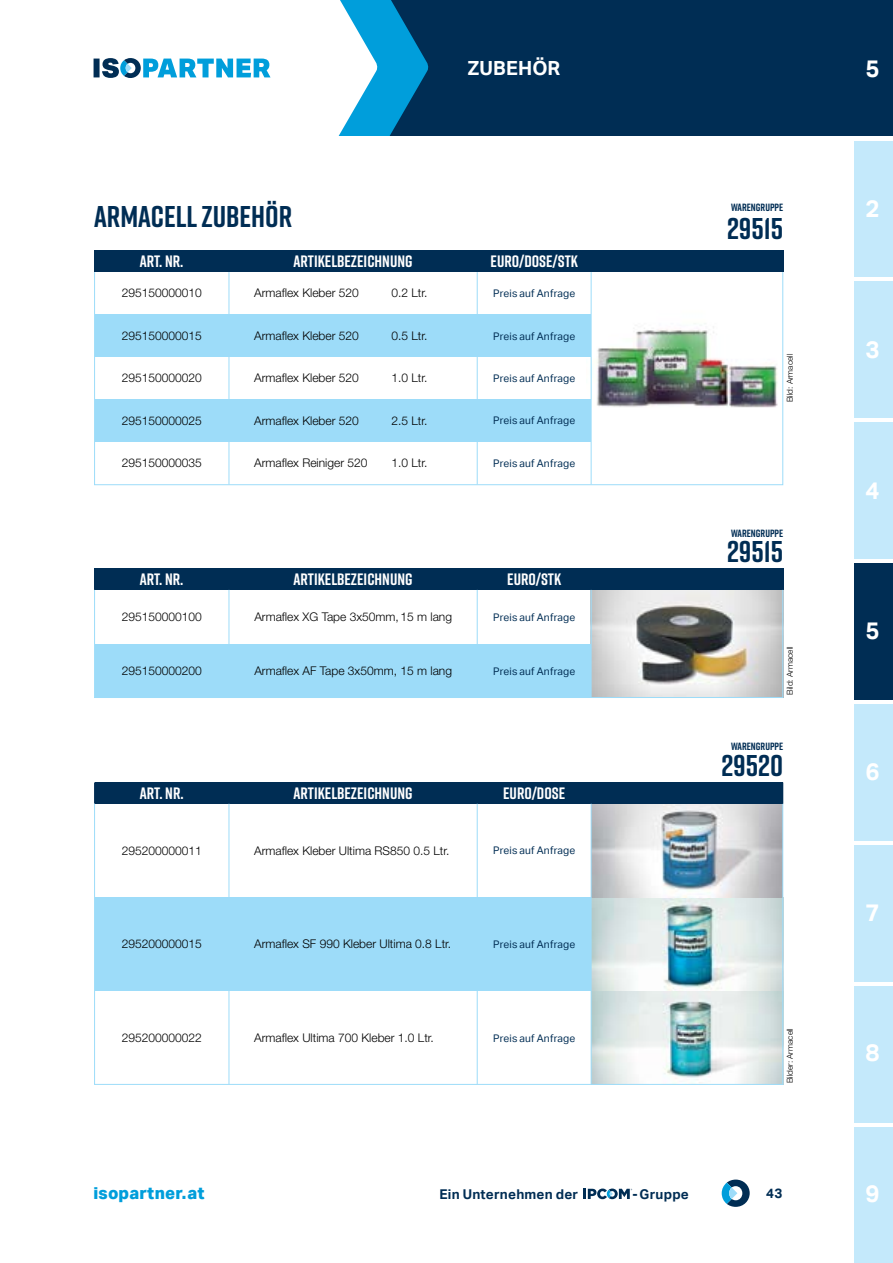
<style>
.page{position:relative;width:893px;height:1263px;background:#fff}
.page>*{position:absolute;margin:0;border:0;box-sizing:border-box;transform-origin:0 0}
.t1{font:700 30px "Rift";color:#002d54}
.t2{font:700 24px "Aktiv Grotesk";color:#fff}
.t3{font:700 19.5px "Aktiv Grotesk";letter-spacing:.01em;color:#fff}
.t4{font:800 16.8px "Aktiv Grotesk";letter-spacing:.01em;color:#009edb}
.t5{font:700 16.5px "Rift";color:#fff}
.t6{font:700 13.5px "Aktiv Grotesk";letter-spacing:.02em;color:#002d54}
.t7{font:300 12px "Helvetica Neue LT Std";color:#000}
.t8{font:10.5px "Aktiv Grotesk";letter-spacing:.015em;color:#002d54}
.t9{font:700 10.5px "Rift";color:#002d54}
.t10{font:300 8.25px "Helvetica Neue LT Std";color:#000}
</style>
<div class="page">
<img style="left:586px;top:288px;width:198px;height:172px">
<img style="left:592px;top:991px;width:189px;height:92px">
<img style="left:592px;top:897px;width:189px;height:94px">
<svg style="left:592px;top:805px;width:189px;height:92px;background:#c1c8cd"></svg>
<div style="left:94px;top:251px;width:135px;height:21px;background:#002d54"></div>
<div style="left:229px;top:251px;width:248px;height:21px;background:#002d54"></div>
<div style="left:477px;top:251px;width:114px;height:21px;background:#002d54"></div>
<div style="left:591px;top:251px;width:96px;height:21px;background:#002d54"></div>
<div style="left:687px;top:251px;width:96px;height:21px;background:#002d54"></div>
<div style="left:95px;top:315px;width:134px;height:42px;background:#9ddcf9"></div>
<div style="left:229px;top:315px;width:248px;height:42px;background:#9ddcf9"></div>
<div style="left:478px;top:315px;width:113px;height:42px;background:#9ddcf9"></div>
<div style="left:95px;top:400px;width:134px;height:42px;background:#9ddcf9"></div>
<div style="left:229px;top:400px;width:248px;height:42px;background:#9ddcf9"></div>
<div style="left:478px;top:400px;width:113px;height:42px;background:#9ddcf9"></div>
<div style="left:95px;top:782px;width:134px;height:22px;background:#002d54"></div>
<div style="left:229px;top:782px;width:248px;height:22px;background:#002d54"></div>
<div style="left:478px;top:782px;width:113px;height:22px;background:#002d54"></div>
<div style="left:591px;top:782px;width:96px;height:22px;background:#002d54"></div>
<div style="left:687px;top:782px;width:95px;height:22px;background:#002d54"></div>
<div style="left:95px;top:897px;width:134px;height:94px;background:#9ddcf9"></div>
<div style="left:229px;top:897px;width:248px;height:94px;background:#9ddcf9"></div>
<div style="left:478px;top:897px;width:113px;height:94px;background:#9ddcf9"></div>
<div style="left:94px;top:272px;width:689px;height:213px;border:1px solid #9ddcf9"></div>
<svg style="left:94px;top:782px;width:1px;height:21px"></svg>
<hr style="left:229px;top:272px;width:1px;height:212px;background:#9ddcf9">
<hr style="left:229px;top:804px;width:1px;height:280px;background:#9ddcf9">
<hr style="left:477px;top:272px;width:1px;height:212px;background:#9ddcf9">
<svg style="left:477px;top:782px;width:1px;height:22px"></svg>
<hr style="left:477px;top:804px;width:1px;height:280px;background:#9ddcf9">
<hr style="left:591px;top:272px;width:1px;height:212px;background:#9ddcf9">
<hr style="left:591px;top:804px;width:1px;height:280px;background:#9ddcf9">
<svg style="left:782px;top:782px;width:1px;height:22px"></svg>
<img style="left:592px;top:591px;width:189px;height:105px">
<div style="left:94px;top:569px;width:135px;height:21px;background:#002d54"></div>
<div style="left:229px;top:569px;width:248px;height:21px;background:#002d54"></div>
<div style="left:477px;top:569px;width:114px;height:21px;background:#002d54"></div>
<div style="left:591px;top:569px;width:96px;height:21px;background:#002d54"></div>
<div style="left:687px;top:569px;width:96px;height:21px;background:#002d54"></div>
<div style="left:95px;top:644px;width:134px;height:53px;background:#9ddcf9"></div>
<div style="left:229px;top:644px;width:248px;height:53px;background:#9ddcf9"></div>
<div style="left:478px;top:644px;width:113px;height:53px;background:#9ddcf9"></div>
<div style="left:94px;top:589px;width:689px;height:109px;border:1px solid #9ddcf9"></div>
<hr style="left:229px;top:590px;width:1px;height:107px;background:#9ddcf9">
<hr style="left:477px;top:590px;width:1px;height:107px;background:#9ddcf9">
<hr style="left:591px;top:590px;width:1px;height:107px;background:#9ddcf9">
<div style="left:389px;top:0;width:504px;height:136px;background:#002d54"></div>
<div style="left:855px;top:141px;width:38px;height:136px;background:#c4e9fb"></div>
<div style="left:855px;top:282px;width:38px;height:136px;background:#c4e9fb"></div>
<div style="left:855px;top:423px;width:38px;height:136px;background:#c4e9fb"></div>
<div style="left:855px;top:704px;width:38px;height:136px;background:#c4e9fb"></div>
<div style="left:855px;top:845px;width:38px;height:136px;background:#c4e9fb"></div>
<div style="left:855px;top:986px;width:38px;height:136px;background:#c4e9fb"></div>
<div style="left:855px;top:1127px;width:38px;height:136px;background:#c4e9fb"></div>
<div style="left:855px;top:563px;width:38px;height:136px;background:#002d54"></div>
<svg style="left:722px;top:1179px;width:28px;height:28px"></svg>
<svg style="left:94px;top:58px;width:177px;height:20px"></svg>
<svg style="left:338px;top:0;width:91px;height:136px"></svg>
<svg style="left:583px;top:1188px;width:49px;height:11px"></svg>
<h1 class="t1" style="left:94px;top:195px;width:200px">ARMACELLZUBEHÖR</h1>
<h3 class="t3" style="left:468px;top:57px;width:94px">ZUBEHÖR</h3>
<h3 class="t5" style="left:140px;top:249px;width:45px">ART. NR.</h3>
<h3 class="t5" style="left:294px;top:249px;width:120px">ARTIKELBEZEICHNUNG</h3>
<h3 class="t5" style="left:490px;top:249px;width:89px">EURO/DOSE/STK</h3>
<p class="t7" style="left:122px;top:286px;width:82px">295150000010</p>
<p class="t7" style="left:254px;top:286px;width:106px">Armaflex Kleber 520</p>
<p class="t7" style="left:391px;top:286px;width:38px">0.2 Ltr.</p>
<p class="t7" style="left:122px;top:328px;width:82px">295150000015</p>
<p class="t7" style="left:254px;top:328px;width:106px">Armaflex Kleber 520</p>
<p class="t7" style="left:391px;top:328px;width:38px">0.5 Ltr.</p>
<p class="t7" style="left:122px;top:371px;width:82px">295150000020</p>
<p class="t7" style="left:254px;top:371px;width:106px">Armaflex Kleber 520</p>
<p class="t7" style="left:391px;top:371px;width:38px">1.0 Ltr.</p>
<p class="t7" style="left:122px;top:413px;width:82px">295150000025</p>
<p class="t7" style="left:254px;top:413px;width:106px">Armaflex Kleber 520</p>
<p class="t7" style="left:391px;top:413px;width:38px">2.5 Ltr.</p>
<p class="t7" style="left:122px;top:456px;width:82px">295150000035</p>
<p class="t7" style="left:254px;top:456px;width:115px">Armaflex Reiniger 520</p>
<p class="t7" style="left:391px;top:456px;width:38px">1.0 Ltr.</p>
<p class="t8" style="left:493px;top:288px;width:84px">Preis auf Anfrage</p>
<p class="t8" style="left:493px;top:330px;width:84px">Preis auf Anfrage</p>
<p class="t8" style="left:493px;top:372px;width:84px">Preis auf Anfrage</p>
<p class="t8" style="left:493px;top:415px;width:84px">Preis auf Anfrage</p>
<p class="t8" style="left:493px;top:457px;width:84px">Preis auf Anfrage</p>
<h3 class="t5" style="left:140px;top:567px;width:45px">ART. NR.</h3>
<h3 class="t5" style="left:294px;top:567px;width:120px">ARTIKELBEZEICHNUNG</h3>
<h3 class="t5" style="left:507px;top:567px;width:55px">EURO/STK</h3>
<p class="t7" style="left:122px;top:609px;width:82px">295150000100</p>
<p class="t7" style="left:254px;top:609px;width:199px">Armaflex XG Tape 3x50mm,15 m lang</p>
<p class="t8" style="left:493px;top:612px;width:84px">Preis auf Anfrage</p>
<p class="t7" style="left:122px;top:663px;width:82px">295150000200</p>
<p class="t7" style="left:254px;top:663px;width:199px">Armaflex AF Tape 3x50mm, 15 m lang</p>
<p class="t8" style="left:493px;top:665px;width:84px">Preis auf Anfrage</p>
<h3 class="t5" style="left:140px;top:781px;width:45px">ART. NR.</h3>
<h3 class="t5" style="left:294px;top:781px;width:120px">ARTIKELBEZEICHNUNG</h3>
<h3 class="t5" style="left:503px;top:781px;width:64px">EURO/DOSE</h3>
<p class="t7" style="left:122px;top:843px;width:82px">295200000011</p>
<p class="t7" style="left:254px;top:843px;width:197px">Armaflex Kleber Ultima RS850 0.5 Ltr.</p>
<p class="t8" style="left:493px;top:845px;width:84px">Preis auf Anfrage</p>
<p class="t7" style="left:122px;top:936px;width:82px">295200000015</p>
<p class="t7" style="left:254px;top:936px;width:199px">Armaflex SF 990 Kleber Ultima 0.8 Ltr.</p>
<p class="t8" style="left:493px;top:938px;width:84px">Preis auf Anfrage</p>
<p class="t7" style="left:122px;top:1030px;width:82px">295200000022</p>
<p class="t7" style="left:254px;top:1030px;width:181px">Armaflex Ultima 700 Kleber 1.0 Ltr.</p>
<p class="t8" style="left:493px;top:1032px;width:84px">Preis auf Anfrage</p>
<p class="t9" style="left:731px;top:200px;width:53px">WARENGRUPPE</p>
<h1 class="t1" style="left:727px;top:207px;width:58px">29515</h1>
<p class="t10" style="left:785px;top:402px;width:50px;rotate:-90deg">Bild: Armacell</p>
<p class="t9" style="left:731px;top:525px;width:53px">WARENGRUPPE</p>
<h1 class="t1" style="left:727px;top:530px;width:58px">29515</h1>
<p class="t10" style="left:785px;top:695px;width:50px;rotate:-90deg">Bild: Armacell</p>
<p class="t9" style="left:731px;top:739px;width:53px">WARENGRUPPE</p>
<h1 class="t1" style="left:721px;top:744px;width:63px">29520</h1>
<p class="t10" style="left:785px;top:1083px;width:57px;rotate:-90deg">Bilder: Armacell</p>
<h3 class="t4" style="left:94px;top:1183px;width:112px">isopartner.at</h3>
<p class="t6" style="left:439px;top:1186px;width:140px">Ein Unternehmen der</p>
<p class="t6" style="left:632px;top:1186px;width:58px">- Gruppe</p>
<p class="t6" style="left:766px;top:1185px;width:18px">43</p>
<h2 class="t2" style="left:865px;top:54px;width:16px">5</h2>
<h2 class="t2" style="left:865px;top:195px;width:16px">2</h2>
<h2 class="t2" style="left:865px;top:336px;width:16px">3</h2>
<h2 class="t2" style="left:865px;top:476px;width:16px">4</h2>
<h2 class="t2" style="left:865px;top:617px;width:16px">5</h2>
<h2 class="t2" style="left:865px;top:757px;width:16px">6</h2>
<h2 class="t2" style="left:865px;top:898px;width:16px">7</h2>
<h2 class="t2" style="left:865px;top:1039px;width:16px">8</h2>
<h2 class="t2" style="left:865px;top:1179px;width:16px">9</h2>
</div>
